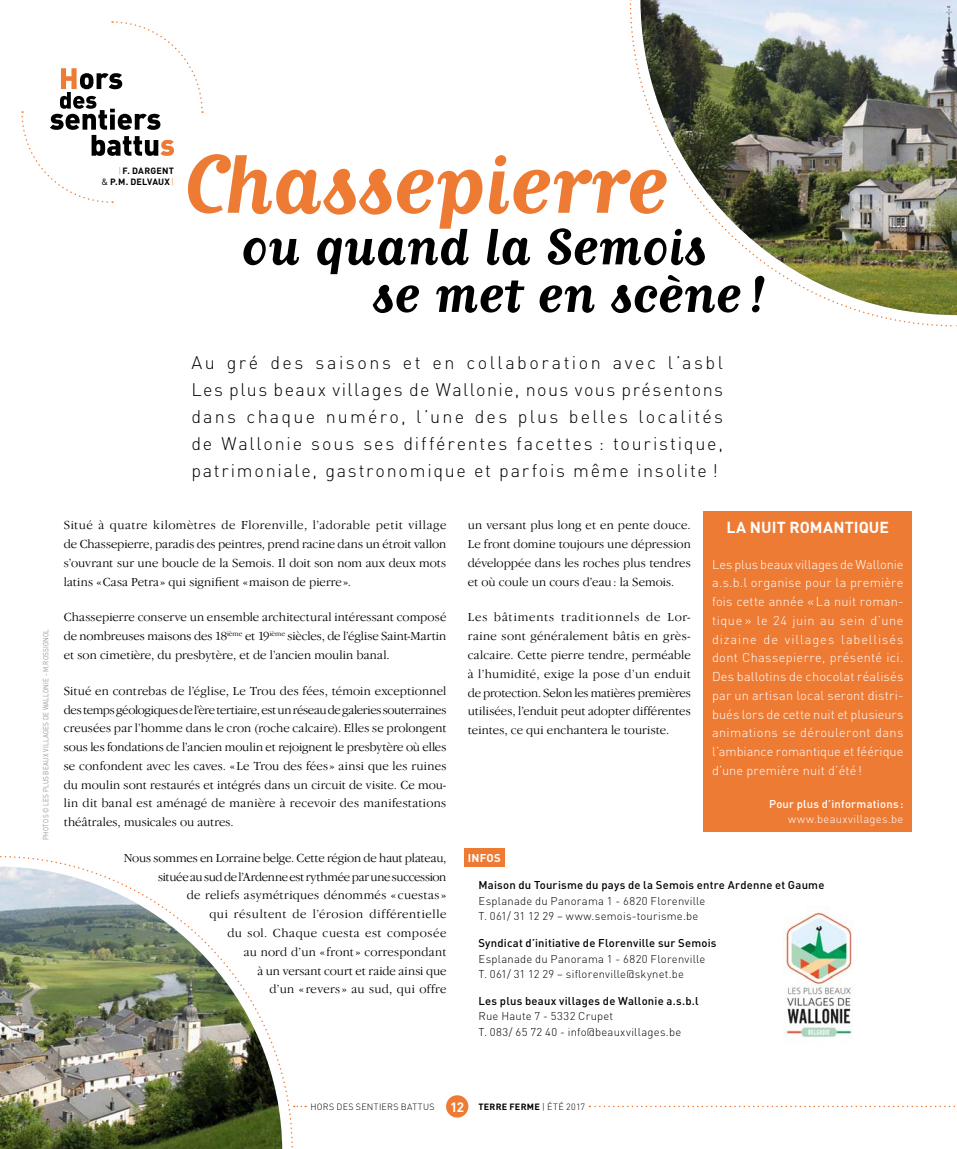
<style>
.page{position:relative;width:957px;height:1149px;background:#fff}
.page>*{position:absolute;margin:0;border:0;box-sizing:border-box;transform-origin:0 0}
.t1{font:700 97.5px "Matrix Script";letter-spacing:-.005em;color:#ee7b34}
.t2{font:700 60px "Matrix Script";color:#000}
.t3{font:300 18px/27px "DIN";letter-spacing:.095em;color:#000;text-align:justify}
.t4{font:700 15.75px "DIN";letter-spacing:.005em;color:#fff}
.t5{font:300 12.75px/18.8px "Garamond IT Cby BT";letter-spacing:.01em;color:#000;text-align:justify}
.t6{font:300 12.75px/18.8px "DIN";color:#fff;text-align:justify}
.t7{font:300 11.25px/15.8px "DIN";letter-spacing:.02em;color:#000}
.t8{font:500 11.25px "DIN";letter-spacing:.02em;color:#000}
.t9{font:500 11.25px "DIN";letter-spacing:.02em;color:#fff}
.t10{font:300 11.25px "DIN";letter-spacing:.02em;color:#fff}
.t11{font:700 11.25px "DIN";letter-spacing:.015em;color:#fff}
.t12{font:300 9px "DIN";letter-spacing:.04em;color:#000}
.t13{font:700 9px/10.8px "DIN";letter-spacing:.025em;color:#000;text-align:right}
.t14{font:7.5px "DIN";letter-spacing:.03em;color:#98989c;scale:.85 1}
.s1{font-weight:300;color:#ee7b34}
.s2{font-weight:400}
.s3{font-weight:700;font-size:13.5px;color:#fff}
.s4{font-weight:700}
</style>
<div class="page">
<div style="left:446px;top:1094px;width:22px;height:23px;background:#ee7b34;border-radius:50%"></div>
<svg style="left:589px;top:1105px;width:366px;height:1px"></svg>
<img style="left:640px;top:0;width:317px;height:315px">
<img style="left:0;top:866px;width:282px;height:282px">
<div style="left:463px;top:848px;width:41px;height:18px;background:#ee7b34"></div>
<div style="left:703px;top:511px;width:209px;height:320px;background:#ee7b34"></div>
<img style="left:783px;top:905px;width:70px;height:137px">
<svg style="left:21px;top:21px;width:182px;height:182px"></svg>
<p class="t13" style="left:101px;top:166px;width:74px"><span class="s1">|</span>F. DARGENT<br><span class="s2">&amp;</span> P.M. DELVAUX <span class="s1">|</span></p>
<h1 class="t1" style="left:183px;top:153px;width:486px">Chassepierre</h1>
<h2 class="t2" style="left:241px;top:228px;width:467px">ou quand la Semois</h2>
<h2 class="t2" style="left:372px;top:275px;width:394px">se met en scène !</h2>
<p class="t3" style="left:191px;top:351px;width:533px">Au gré des saisons et en collaboration avec l’asbl Les plus beaux villages de Wallonie, nous vous présentons dans chaque numéro, l’une des plus belles localités de Wallonie sous ses différentes facettes : touristique, patrimoniale, gastronomique et parfois même insolite !</p>
<p class="t14" style="left:43px;top:839px;width:249px;rotate:-90deg">PHOTOS © LES PLUS BEAUX VILLAGES DE WALLONIE - M.ROSSIGNOL</p>
<p class="t5" style="left:64px;top:517px;width:384px">Situé à quatre kilomètres de Florenville, l’adorable petit village de Chassepierre, paradis des peintres, prend racine dans un étroit vallon s’ouvrant sur une boucle de la Semois. Il doit son nom aux deux mots latins « Casa Petra » qui signifient « maison de pierre ».</p>
<p class="t5" style="left:64px;top:609px;width:384px">Chassepierre conserve un ensemble architectural intéressant composé de nombreuses maisons des 18<sup>ième</sup> et 19<sup>ième</sup> siècles, de l’église Saint-Martin et son cimetière, du presbytère, et de l’ancien moulin banal.</p>
<p class="t5" style="left:64px;top:682px;width:384px">Situé en contrebas de l’église, Le Trou des fées, témoin exceptionnel des temps géologiques de l’ère tertiaire, est un réseau de galeries souterraines creusées par l’homme dans le cron (roche calcaire). Elles se prolongent sous les fondations de l’ancien moulin et rejoignent le presbytère où elles se confondent avec les caves. « Le Trou des fées » ainsi que les ruines du moulin sont restaurés et intégrés dans un circuit de visite. Ce mou&shy;lin dit banal est aménagé de manière à recevoir des manifestations théâtrales, musicales ou autres.</p>
<p class="t5" style="left:124px;top:849px;width:324px;text-align:right">Nous sommes en Lorraine belge. Cette région de haut plateau, située au sud de l’Ardenne est rythmée par une succession<br>de reliefs asymétriques dénommés « cuestas »<br>qui résultent de l’érosion différentielle<br>du sol. Chaque cuesta est composée<br>au nord d’un « front » correspondant<br>à un versant court et raide ainsi que<br>d’un « revers » au sud, qui offre</p>
<p class="t5" style="left:468px;top:517px;width:224px">un versant plus long et en pente douce.<br>Le front domine toujours une dépression développée dans les roches plus tendres et où coule un cours d’eau : la Semois.</p>
<p class="t5" style="left:468px;top:609px;width:224px">Les bâtiments traditionnels de Lor&shy;raine sont généralement bâtis en grès&shy;calcaire. Cette pierre tendre, perméable à l’humidité, exige la pose d’un enduit de protection. Selon les matières premières utilisées, l’enduit peut adopter différentes teintes, ce qui enchantera le touriste.</p>
<p class="t4" style="left:726px;top:521px;width:164px">LA NUIT ROMANTIQUE</p>
<p class="t6" style="left:712px;top:556px;width:193px">Les plus beaux villages de Wallonie a.s.b.l organise pour la première fois cette année « La nuit roman&shy;tique » le 24 juin au sein d’une dizaine de villages labellisés dont Chassepierre, présenté ici.<br>Des ballotins de chocolat réalisés par un artisan local seront distri&shy;bués lors de cette nuit et plusieurs animations se dérouleront dans l’ambiance romantique et féérique d’une première nuit d’été !</p>
<p class="t9" style="left:769px;top:799px;width:136px">Pour plus d’informations :</p>
<p class="t10" style="left:788px;top:815px;width:117px">www.beauxvillages.be</p>
<p class="t11" style="left:468px;top:854px;width:34px">INFOS</p>
<p class="t8" style="left:478px;top:880px;width:347px">Maison du Tourisme du pays de la Semois entre Ardenne et Gaume</p>
<p class="t7" style="left:478px;top:893px;width:228px">Esplanade du Panorama 1 - 6820 Florenville<br>T. 061/ 31 12 29 – www.semois-tourisme.be</p>
<p class="t8" style="left:478px;top:938px;width:239px">Syndicat d’initiative de Florenville sur Semois</p>
<p class="t7" style="left:478px;top:951px;width:228px">Esplanade du Panorama 1 - 6820 Florenville<br>T. 061/ 31 12 29 – siflorenville@skynet.be</p>
<p class="t8" style="left:478px;top:996px;width:222px">Les plus beaux villages de Wallonie a.s.b.l</p>
<p class="t7" style="left:478px;top:1009px;width:204px">Rue Haute 7 - 5332 Crupet<br>T. 083/ 65 72 40 - info@beauxvillages.be</p>
<p class="t12" style="left:310px;top:1103px;width:276px">HORS DES SENTIERS BATTUS <span class="s3">12</span> <span class="s4">TERRE FERME</span> | ÉTÉ 2017</p>
</div>
